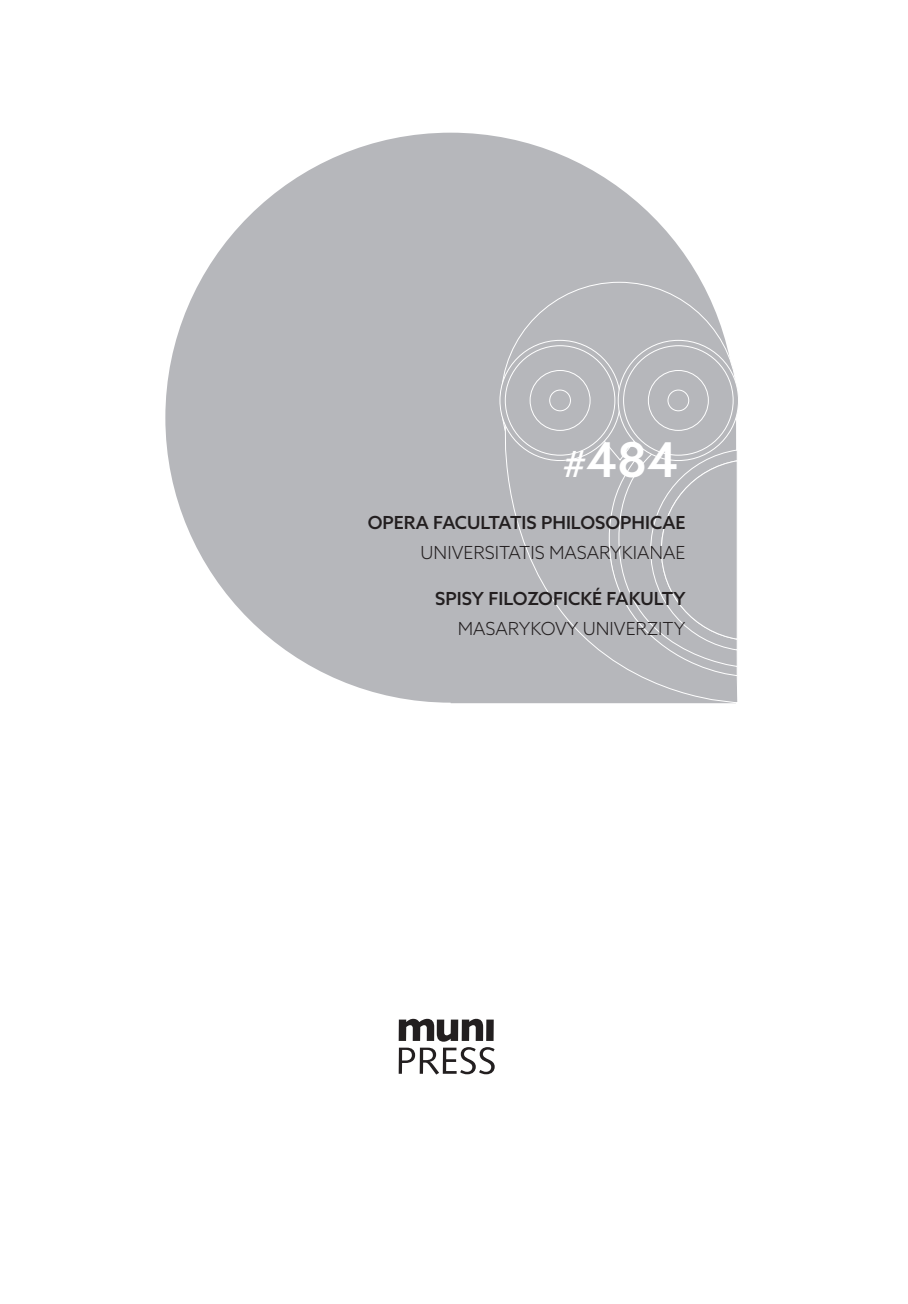
<style>
.page{position:relative;width:908px;height:1304px;background:#fff}
.page>*{position:absolute;margin:0;border:0;box-sizing:border-box;transform-origin:0 0}
.t1{font:500 48px "Azo Sans";color:#fff}
.t2{font:500 18px "Azo Sans";color:#231f20}
.t3{font:300 18px "Azo Sans";color:#231f20}
.s1{font-size:36px}
</style>
<div class="page">
<div style="left:165px;top:133px;width:570px;height:570px;background:#b6b7bb;border-radius:285px"></div>
<div style="left:501px;top:282px;width:235px;height:236px;background:#b6b7bb;border-radius:50%"></div>
<svg style="left:496px;top:423px;width:242px;height:280px"></svg>
<svg style="left:596px;top:414px;width:141px;height:269px"></svg>
<svg style="left:499px;top:340px;width:121px;height:121px"></svg>
<div style="left:505px;top:346px;width:109px;height:109px;background:#b6b7bb;border-radius:50%"></div>
<div style="left:529px;top:370px;width:61px;height:61px;border:1px solid #fff;border-radius:50%"></div>
<div style="left:549px;top:390px;width:21px;height:21px;border:1px solid #fff;border-radius:50%"></div>
<svg style="left:618px;top:340px;width:120px;height:121px"></svg>
<div style="left:623px;top:346px;width:109px;height:109px;background:#b6b7bb;border-radius:50%"></div>
<div style="left:647px;top:370px;width:61px;height:61px;border:1px solid #fff;border-radius:50%"></div>
<div style="left:667px;top:390px;width:21px;height:21px;border:1px solid #fff;border-radius:50%"></div>
<svg style="left:398px;top:1019px;width:96px;height:56px"></svg>
<p class="t1" style="left:563px;top:428px;width:116px"><span class="s1">#</span>484</p>
<p class="t2" style="left:367px;top:511px;width:319px">OPERA FACULTATIS PHILOSOPHICAE</p>
<p class="t3" style="left:420px;top:541px;width:266px">UNIVERSITATIS MASARYKIANAE</p>
<p class="t2" style="left:435px;top:587px;width:252px">SPISY FILOZOFICKÉ FAKULTY</p>
<p class="t3" style="left:457px;top:617px;width:229px">MASARYKOVY UNIVERZITY</p>
</div>
